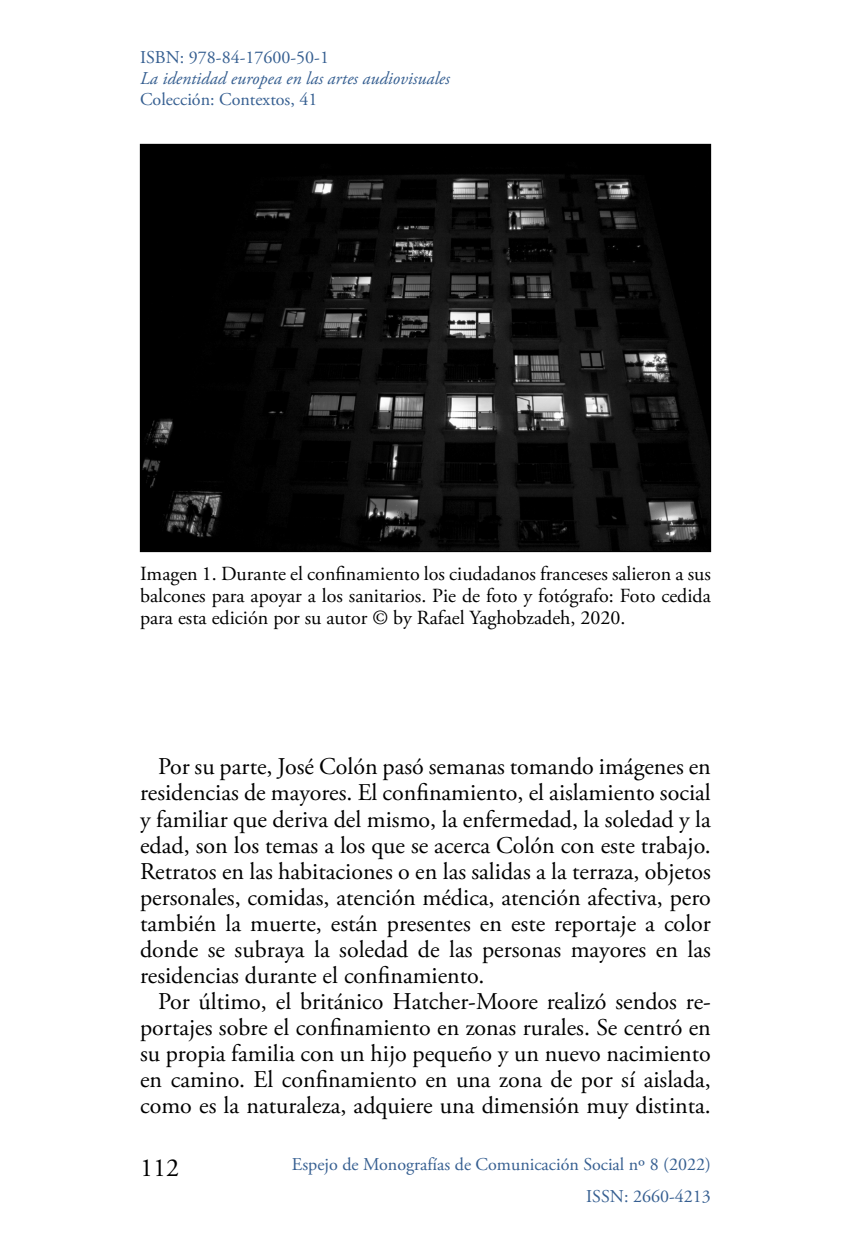
<style>
.page{position:relative;width:851px;height:1248px;background:#fff}
.page>*{position:absolute;margin:0;border:0;box-sizing:border-box;transform-origin:0 0}
.t1{font:26px "Adobe Garamond Pro";color:#000}
.body{font:24px/26px "Adobe Garamond Pro";color:#000;text-align:justify}
.Pie_Ilustracion{font:20px/22px "Adobe Garamond Pro";color:#000;text-align:justify}
.t2{font:18px/32px "Adobe Garamond Pro";color:#365f91;text-align:right}
.t3{font:italic 18px "Adobe Garamond Pro";color:#365f91}
</style>
<div class="page">
<img style="left:142px;top:146px;width:566px;height:404px">
<p class="t2" style="left:140px;top:42px;width:190px">ISBN: 978-84-17600-50-1</p>
<p class="t2" style="left:140px;top:84px;width:179px">Colección: Contextos, 41</p>
<p class="t3" style="left:140px;top:67px;width:311px">La identidad europea en las artes audiovisuales</p>
<p class="Pie_Ilustracion" style="left:140px;top:563px;width:572px">Imagen 1. Durante el confinamiento los ciudadanos franceses salieron a sus balcones para apoyar a los sanitarios. Pie de foto y fotógrafo: Foto cedida para esta edición por su autor © by Rafael Yaghobzadeh, 2020.</p>
<p class="body" style="left:140px;top:754px;width:572px;text-indent:18px">Por su parte, José Colón pasó semanas tomando imágenes en residencias de mayores. El confinamiento, el aislamiento social y familiar que deriva del mismo, la enfermedad, la soledad y la edad, son los temas a los que se acerca Colón con este trabajo.<br>Retratos en las habitaciones o en las salidas a la terraza, objetos personales, comidas, atención médica, atención afectiva, pero también la muerte, están presentes en este reportaje a color donde se subraya la soledad de las personas mayores en las residencias durante el confinamiento.</p>
<p class="body" style="left:140px;top:988px;width:572px;text-indent:18px">Por último, el británico Hatcher-Moore realizó sendos re&shy;portajes sobre el confinamiento en zonas rurales. Se centró en su propia familia con un hijo pequeño y un nuevo nacimiento en camino. El confinamiento en una zona de por sí aislada, como es la naturaleza, adquiere una dimensión muy distinta.</p>
<p class="t1" style="left:140px;top:1152px;width:40px">112</p>
<p class="t2" style="left:292px;top:1149px;width:420px">Espejo de Monografías de Comunicación Social nº 8 (2022)<br>ISSN: 2660-4213</p>
</div>
